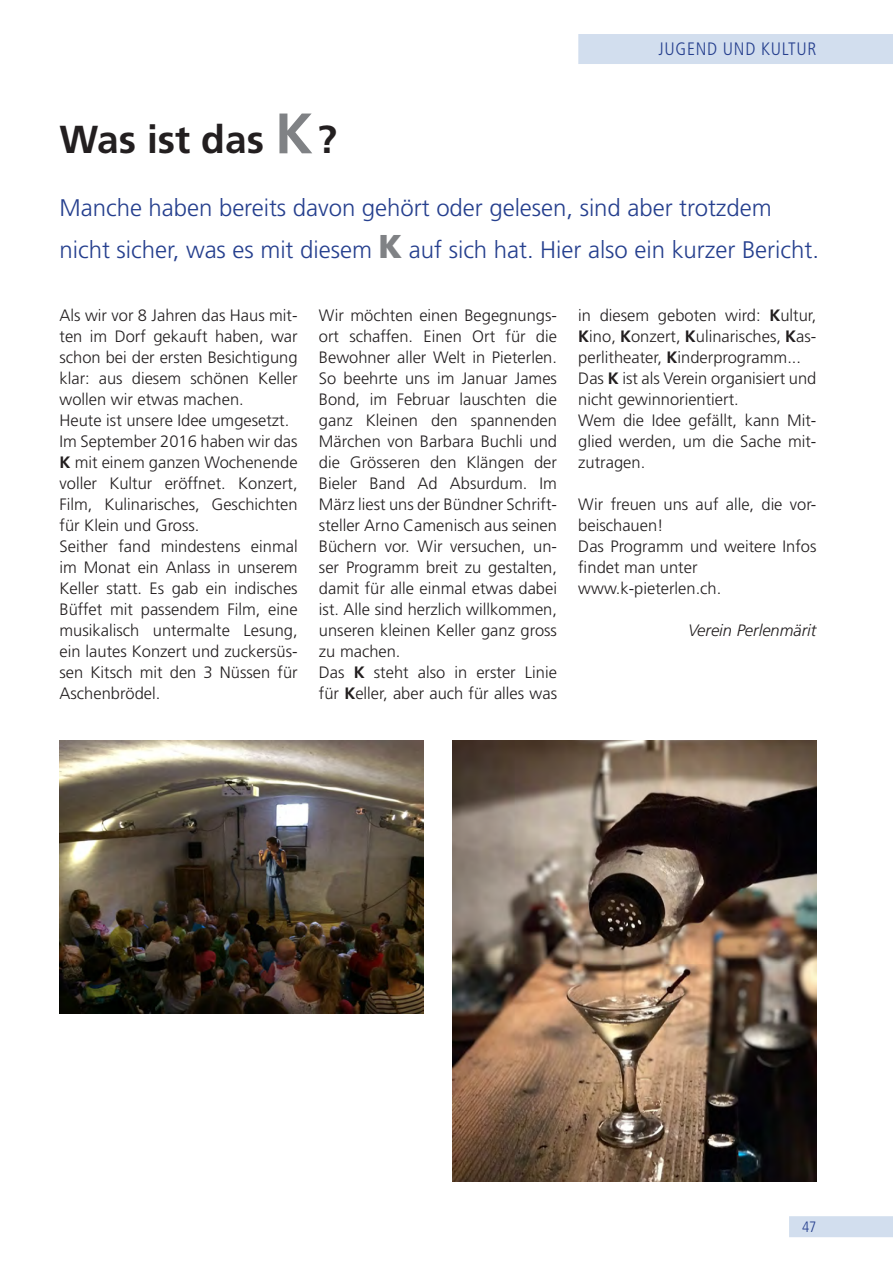
<style>
.page{position:relative;width:893px;height:1263px;background:#fff}
.page>*{position:absolute;margin:0;border:0;box-sizing:border-box;transform-origin:0 0}
.t1{font:700 39px "Frutiger";color:#231f20}
.t2{font:300 24px/42px "Frutiger";color:#253f8e}
.t3{font:300 condensed 18px "Frutiger";letter-spacing:.04em;color:#253f8e}
.t4{font:300 16.5px/21px "Frutiger";color:#231f20}
.t5{font:italic 300 16.5px "Frutiger";color:#231f20}
.t6{font:300 condensed 15px "Frutiger";color:#253f8e}
.s1{font-size:57px;color:#808285}
.s2{font-weight:900;font-size:33px;color:#808285}
.s3{font-weight:700}
</style>
<div class="page">
<div style="left:578px;top:34px;width:315px;height:30px;background:#d2deee"></div>
<div style="left:789px;top:1216px;width:104px;height:21px;background:#d2deee"></div>
<img style="left:60px;top:741px;width:364px;height:273px">
<img style="left:452px;top:741px;width:364px;height:441px">
<h1 class="t1" style="left:60px;top:117px;width:279px">Was ist das <span class="s1">K</span>?</h1>
<p class="t3" style="left:658px;top:38px;width:159px">JUGEND UND KULTUR</p>
<h2 class="t2" style="left:60px;top:187px;width:761px">Manche haben bereits davon gehört oder gelesen, sind aber trotzdem nicht sicher, was es mit diesem <span class="s2">K</span> auf sich hat. Hier also ein kurzer Bericht.</h2>
<p class="t4" style="left:60px;top:305px;width:240px">Als wir vor 8 Jahren das Haus mit&shy;ten im Dorf gekauft haben, war schon bei der ersten Besichtigung klar: aus diesem schönen Keller wollen wir etwas machen.<br>Heute ist unsere Idee umgesetzt.<br>Im September 2016 haben wir das<br><span class="s3">K</span> mit einem ganzen Wochenende voller Kultur eröffnet. Konzert,<br>Film, Kulinarisches, Geschichten für Klein und Gross.<br>Seither fand mindestens einmal im Monat ein Anlass in unserem<br>Keller statt. Es gab ein indisches<br>Büffet mit passendem Film, eine musikalisch untermalte Lesung, ein lautes Konzert und zuckersüs&shy;sen Kitsch mit den 3 Nüssen für<br>Aschenbrödel.</p>
<p class="t4" style="left:319px;top:305px;width:240px">Wir möchten einen Begegnungs&shy;ort schaffen. Einen Ort für die<br>Bewohner aller Welt in Pieterlen.<br>So beehrte uns im Januar James<br>Bond, im Februar lauschten die ganz Kleinen den spannenden<br>Märchen von Barbara Buchli und die Grösseren den Klängen der<br>Bieler Band Ad Absurdum. Im<br>März liest uns der Bündner Schrift&shy;steller Arno Camenisch aus seinen<br>Büchern vor. Wir versuchen, un&shy;ser Programm breit zu gestalten, damit für alle einmal etwas dabei ist. Alle sind herzlich willkommen, unseren kleinen Keller ganz gross zu machen.<br>Das <span class="s3">K</span> steht also in erster Linie für <span class="s3">K</span>eller, aber auch für alles was</p>
<p class="t4" style="left:578px;top:305px;width:240px">in diesem geboten wird: <span class="s3">K</span>ultur,<br><span class="s3">K</span>ino, <span class="s3">K</span>onzert, <span class="s3">K</span>ulinarisches, <span class="s3">K</span>as&shy;perlitheater, <span class="s3">K</span>inderprogramm...<br>Das <span class="s3">K</span> ist als Verein organisiert und nicht gewinnorientiert.<br>Wem die Idee gefällt, kann Mit&shy;glied werden, um die Sache mit&shy;zutragen.</p>
<p class="t4" style="left:578px;top:494px;width:240px">Wir freuen uns auf alle, die vor&shy;beischauen!<br>Das Programm und weitere Infos findet man unter www.k-pieterlen.ch.</p>
<p class="t5" style="left:688px;top:621px;width:130px">Verein Perlenmärit</p>
<p class="t6" style="left:802px;top:1218px;width:16px">47</p>
</div>
